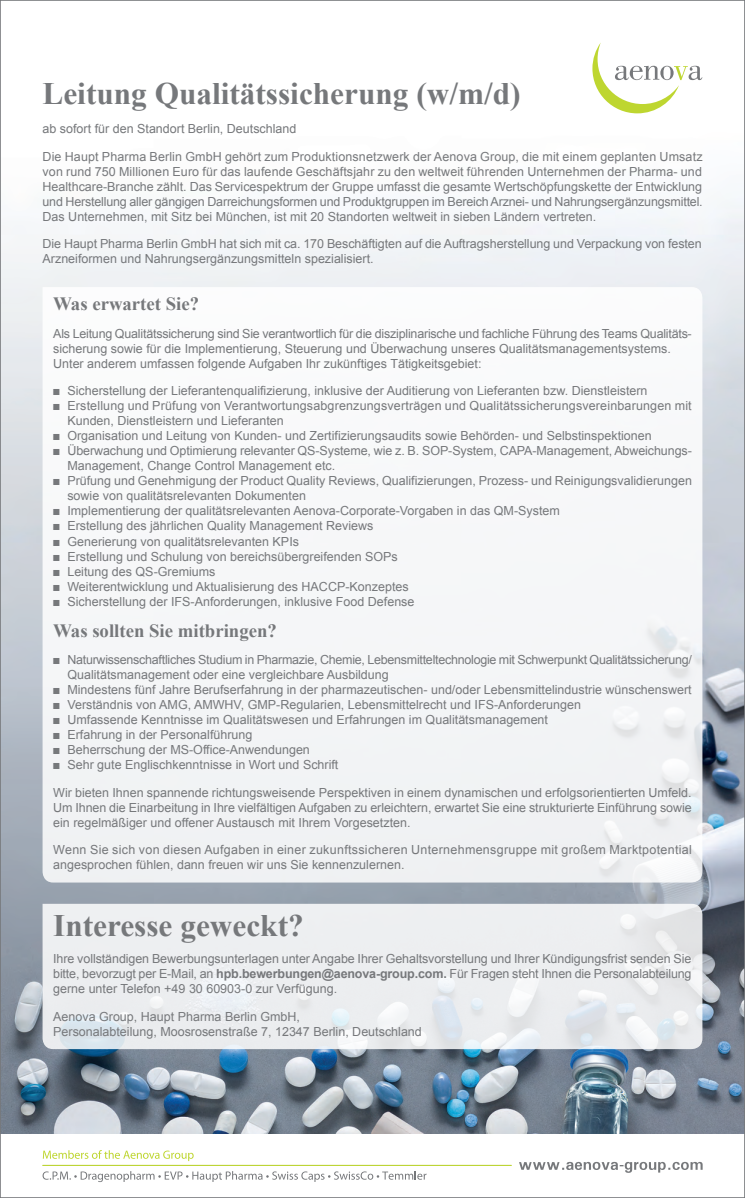
<style>
.page{position:relative;width:745px;height:1198px;background:#fff}
.page>*{position:absolute;margin:0;border:0;box-sizing:border-box;transform-origin:0 0}
.t1{font:700 31.25px "Times New Roman";color:#76787b}
.t2{font:700 18.75px "Times New Roman";color:#76787b}
.t3{font:12.5px/15px "Arial";color:#76787b}
.t4{font:12.5px/15px "Arial";letter-spacing:-.02em;color:#76787b}
.t5{font:12.5px/15px "Arial";letter-spacing:.025em;color:#76787b}
.s1{font-weight:700}
</style>
<div class="page">
<img style="left:2px;top:113px;width:740px;height:1021px">
<svg style="left:592px;top:43px;width:110px;height:70px"></svg>
<svg style="left:519px;top:1162px;width:183px;height:11px"></svg>
<svg style="left:43px;top:1150px;width:150px;height:11px"></svg>
<svg style="left:43px;top:1171px;width:383px;height:11px"></svg>
<hr style="left:43px;top:1165px;width:468px;height:1px;background:#bdd536">
<div style="left:43px;top:287px;width:659px;height:595px;background:#f6f7f8"></div>
<svg style="left:43px;top:904px;width:659px;height:145px;background:#ebedef"></svg>
<h1 class="t1" style="left:43px;top:72px;width:479px">Leitung Qualitätssicherung (w/m/d)</h1>
<p class="t3" style="left:43px;top:121px;width:255px">ab sofort für den Standort Berlin, Deutschland</p>
<p class="t3" style="left:43px;top:149px;width:661px;text-align:justify">Die Haupt Pharma Berlin GmbH gehört zum Produktionsnetzwerk der Aenova Group, die mit einem geplanten Umsatz von rund 750 Millionen Euro für das laufende Geschäftsjahr zu den weltweit führenden Unternehmen der Pharma- und Healthcare-Branche zählt. Das Servicespektrum der Gruppe umfasst die gesamte Wertschöpfungskette der Entwicklung und Herstellung aller gängigen Darreichungsformen und Produktgruppen im Bereich Arznei- und Nahrungsergänzungsmittel.<br>Das Unternehmen, mit Sitz bei München, ist mit 20 Standorten weltweit in sieben Ländern vertreten.</p>
<p class="t3" style="left:43px;top:236px;width:660px">Die Haupt Pharma Berlin GmbH hat sich mit ca. 170 Beschäftigten auf die Auftragsherstellung und Verpackung von festen<br>Arzneiformen und Nahrungsergänzungsmitteln spezialisiert.</p>
<h2 class="t2" style="left:53px;top:291px;width:147px">Was erwartet Sie?</h2>
<p class="t3" style="left:53px;top:326px;width:638px">Als Leitung Qualitätssicherung sind Sie verantwortlich für die disziplinarische und fachliche Führung des Teams Qualitäts&shy;sicherung sowie für die Implementierung, Steuerung und Überwachung unseres Qualitätsmanagementsystems.<br>Unter anderem umfassen folgende Aufgaben Ihr zukünftiges Tätigkeitsgebiet:</p>
<p class="t3" style="left:53px;top:384px;width:595px">■ Sicherstellung der Lieferantenqualifizierung, inklusive der Auditierung von Lieferanten bzw. Dienstleistern</p>
<p class="t3" style="left:67px;top:399px;width:625px;text-indent:-14px">■ Erstellung und Prüfung von Verantwortungsabgrenzungsverträgen und Qualitätssicherungsvereinbarungen mit<br>Kunden, Dienstleistern und Lieferanten</p>
<p class="t3" style="left:53px;top:429px;width:599px">■ Organisation und Leitung von Kunden- und Zertifizierungsaudits sowie Behörden- und Selbstinspektionen</p>
<p class="t3" style="left:67px;top:444px;width:625px;text-indent:-14px">■ Überwachung und Optimierung relevanter QS-Systeme, wie z. B. SOP-System, CAPA-Management, Abweichungs-<br>Management, Change Control Management etc.</p>
<p class="t3" style="left:67px;top:474px;width:625px;text-indent:-14px">■ Prüfung und Genehmigung der Product Quality Reviews, Qualifizierungen, Prozess- und Reinigungsvalidierungen sowie von qualitätsrelevanten Dokumenten</p>
<p class="t3" style="left:53px;top:504px;width:508px">■ Implementierung der qualitätsrelevanten Aenova-Corporate-Vorgaben in das QM-System</p>
<p class="t3" style="left:53px;top:519px;width:321px">■ Erstellung des jährlichen Quality Management Reviews</p>
<p class="t3" style="left:53px;top:534px;width:247px">■ Generierung von qualitätsrelevanten KPIs</p>
<p class="t3" style="left:53px;top:549px;width:346px">■ Erstellung und Schulung von bereichsübergreifenden SOPs</p>
<p class="t3" style="left:53px;top:564px;width:164px">■ Leitung des QS-Gremiums</p>
<p class="t3" style="left:53px;top:579px;width:357px">■ Weiterentwicklung und Aktualisierung des HACCP-Konzeptes</p>
<p class="t3" style="left:53px;top:594px;width:362px">■ Sicherstellung der IFS-Anforderungen, inklusive Food Defense</p>
<h2 class="t2" style="left:53px;top:617px;width:225px">Was sollten Sie mitbringen?</h2>
<p class="t4" style="left:67px;top:652px;width:625px;text-indent:-14px">■ Naturwissenschaftliches Studium in Pharmazie, Chemie, Lebensmitteltechnologie mit Schwerpunkt Qualitätssicherung/<br>Qualitätsmanagement oder eine vergleichbare Ausbildung</p>
<p class="t3" style="left:53px;top:682px;width:639px">■ Mindestens fünf Jahre Berufserfahrung in der pharmazeutischen- und/oder Lebensmittelindustrie wünschenswert</p>
<p class="t3" style="left:53px;top:697px;width:529px">■ Verständnis von AMG, AMWHV, GMP-Regularien, Lebensmittelrecht und IFS-Anforderungen</p>
<p class="t3" style="left:53px;top:712px;width:496px">■ Umfassende Kenntnisse im Qualitätswesen und Erfahrungen im Qualitätsmanagement</p>
<p class="t3" style="left:53px;top:727px;width:200px">■ Erfahrung in der Personalführung</p>
<p class="t3" style="left:53px;top:742px;width:258px">■ Beherrschung der MS-Office-Anwendungen</p>
<p class="t3" style="left:53px;top:757px;width:286px">■ Sehr gute Englischkenntnisse in Wort und Schrift</p>
<p class="t3" style="left:53px;top:785px;width:639px;text-align:justify">Wir bieten Ihnen spannende richtungsweisende Perspektiven in einem dynamischen und erfolgsorientierten Umfeld.<br>Um Ihnen die Einarbeitung in Ihre vielfältigen Aufgaben zu erleichtern, erwartet Sie eine strukturierte Einführung sowie ein regelmäßiger und offener Austausch mit Ihrem Vorgesetzten.</p>
<p class="t5" style="left:53px;top:842px;width:639px">Wenn Sie sich von diesen Aufgaben in einer zukunftssicheren Unternehmensgruppe mit großem Marktpotential angesprochen fühlen, dann freuen wir uns Sie kennenzulernen.</p>
<h1 class="t1" style="left:53px;top:903px;width:252px">Interesse geweckt?</h1>
<p class="t3" style="left:53px;top:951px;width:639px;text-align:justify">Ihre vollständigen Bewerbungsunterlagen unter Angabe Ihrer Gehaltsvorstellung und Ihrer Kündigungsfrist senden Sie bitte, bevorzugt per E-Mail, an <span class="s1">hpb.bewerbungen@aenova-group.com.</span> Für Fragen steht Ihnen die Personalabteilung gerne unter Telefon +49 30 60903-0 zur Verfügung.</p>
<p class="t3" style="left:53px;top:1009px;width:370px">Aenova Group, Haupt Pharma Berlin GmbH,<br>Personalabteilung, Moosrosenstraße 7, 12347 Berlin, Deutschland</p>
</div>
